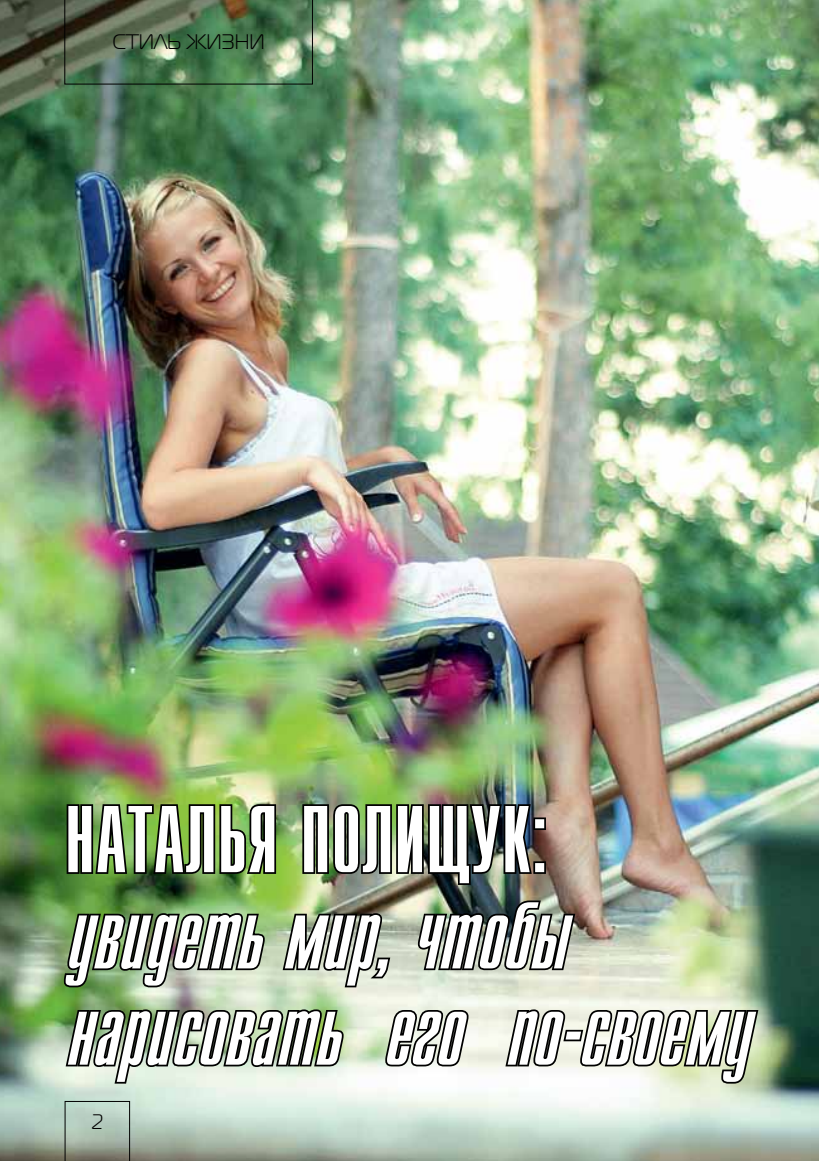
<style>
.page{position:relative;width:819px;height:1161px;background:#fff}
.page>*{position:absolute;margin:0;border:0;box-sizing:border-box;transform-origin:0 0}
.t1{font:italic 94.5px/96.2px "Compact C";color:#fff}
.t2{font:94.5px "Compact C";color:#fff}
.t3{font:21px "Magistral C";color:#000}
</style>
<div class="page">
<img style="left:0;top:0;width:819px;height:1161px">
<img style="left:64px;top:0;width:249px;height:84px">
<svg style="left:65px;top:1101px;width:65px;height:60px;background:#a1b0a3"></svg>
<img style="left:62px;top:786px;width:698px;height:300px">
<p class="t3" style="left:112px;top:30px;width:154px">СТИЛЬ ЖИЗНИ</p>
<p class="t2" style="left:64px;top:793px;width:484px">НАТАЛЬЯ ПОЛИЩУК:</p>
<p class="t1" style="left:64px;top:891px;width:685px">увидеть мир, чтобы нарисовать его по-своему</p>
<p class="t3" style="left:91px;top:1110px;width:14px">2</p>
</div>
